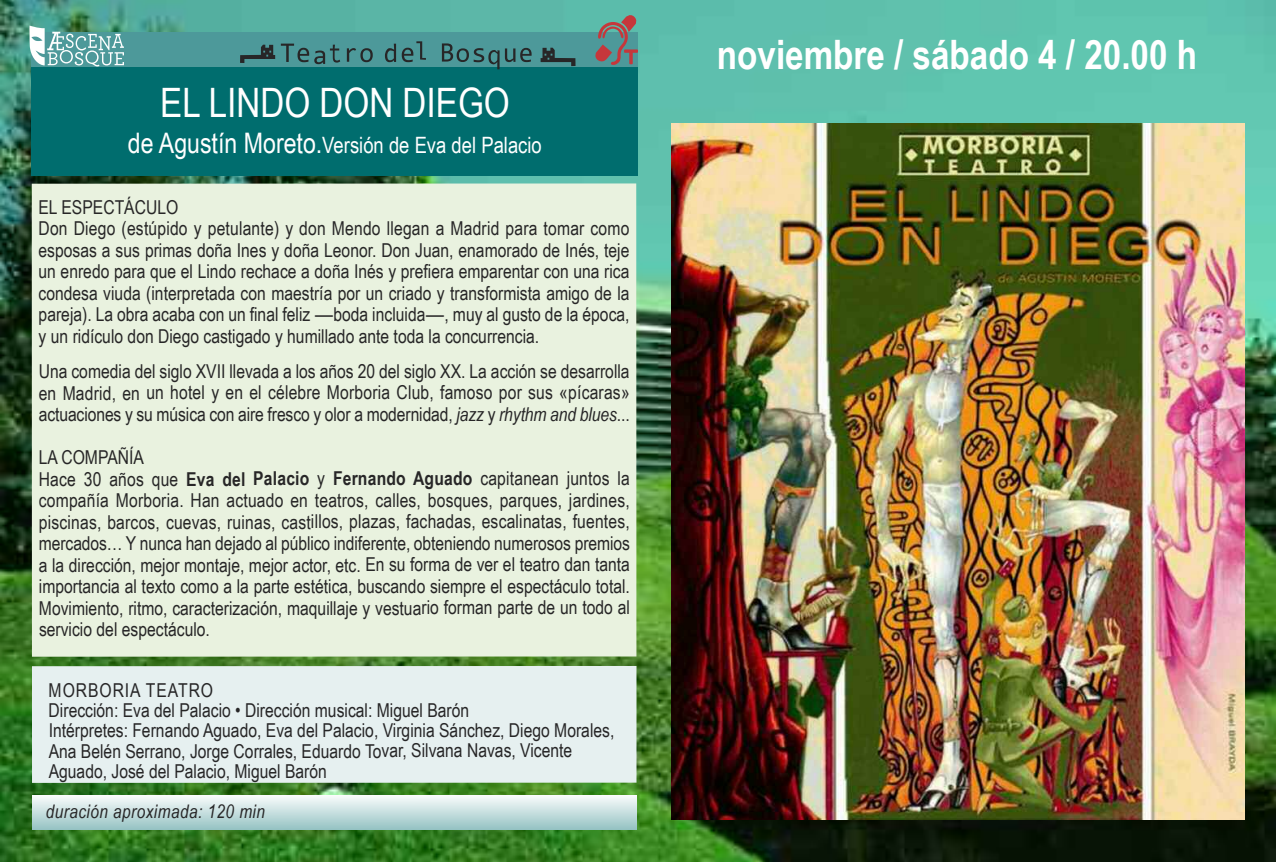
<style>
.page{position:relative;width:1276px;height:862px;background:#fff}
.page>*{position:absolute;margin:0;border:0;box-sizing:border-box;transform-origin:0 0}
.t1{font:700 40.5px "Arial Narrow";color:#fff}
.t2{font:40.5px "Arial Narrow";color:#fff}
.t3{font:22.5px "Arial Narrow";color:#fff}
.t4{font:19.12px/21.4px "Arial Narrow";color:#272627}
.t5{font:italic 18.68px "Arial Narrow";letter-spacing:.025em;color:#272627}
.s1{font-size:28.12px}
.s2{font-family:"Haettenschweiler"}
.s3{font-style:italic}
.s4{font-weight:700}
</style>
<div class="page">
<img style="left:0;top:0;width:1276px;height:861px">
<div style="left:32px;top:32px;width:606px;height:143px;background:#006d6e"></div>
<div style="left:32px;top:32px;width:606px;height:35px;background:#4d999a"></div>
<svg style="left:29px;top:26px;width:95px;height:40px"></svg>
<div style="left:32px;top:665px;width:604px;height:117px;background:#e6f0f0"></div>
<div style="left:32px;top:183px;width:604px;height:473px;background:#e9f2df"></div>
<img style="left:671px;top:124px;width:573px;height:695px">
<div style="left:32px;top:795px;width:605px;height:34px;background:linear-gradient(to bottom,#fafcfc,#9ac6c6)"></div>
<svg style="left:240px;top:41px;width:335px;height:28px"></svg>
<svg style="left:594px;top:13px;width:44px;height:52px"></svg>
<h1 class="t2" style="left:160px;top:79px;width:351px">EL LINDO DON DIEGO</h1>
<p class="t3" style="left:128px;top:132px;width:415px"><span class="s1">de Agustín Moreto.</span>Versión de Eva del Palacio</p>
<p class="t4" style="left:39px;top:196px;width:592px">EL ESPECTÁCULO<br>Don Diego (estúpido y petulante) y don Mendo llegan a Madrid para tomar como esposas a sus primas doña Ines y doña Leonor. Don Juan, enamorado de Inés, teje un enredo para que el Lindo rechace a doña Inés y prefiera emparentar con una rica condesa viuda (interpretada con maestría por un criado y transformista amigo de la pareja). La obra acaba con un final feliz <span class="s2">―</span>boda incluida<span class="s2">―</span>, muy al gusto de la época, y un ridículo don Diego castigado y humillado ante toda la concurrencia.</p>
<p class="t4" style="left:39px;top:360px;width:592px;text-align:justify">Una comedia del siglo XVII llevada a los años 20 del siglo XX. La acción se desarrolla en Madrid, en un hotel y en el célebre Morboria Club, famoso por sus «pícaras» actuaciones y su música con aire fresco y olor a modernidad, <span class="s3">jazz</span> y <span class="s3">rhythm and blues</span>...</p>
<p class="t4" style="left:39px;top:446px;width:593px">LA COMPAÑÍA<br>Hace 30 años que <span class="s4">Eva del Palacio</span> y <span class="s4">Fernando Aguado</span> capitanean juntos la compañía Morboria. Han actuado en teatros, calles, bosques, parques, jardines, piscinas, barcos, cuevas, ruinas, castillos, plazas, fachadas, escalinatas, fuentes, mercados… Y nunca han dejado al público indiferente, obteniendo numerosos premios a la dirección, mejor montaje, mejor actor, etc. En su forma de ver el teatro dan tanta importancia al texto como a la parte estética, buscando siempre el espectáculo total.<br>Movimiento, ritmo, caracterización, maquillaje y vestuario forman parte de un todo al servicio del espectáculo.</p>
<p class="t4" style="left:49px;top:679px;width:567px;line-height:20.2px">MORBORIA TEATRO<br>Dirección: Eva del Palacio • Dirección musical: Miguel Barón<br>Intérpretes: Fernando Aguado, Eva del Palacio, Virginia Sánchez, Diego Morales, Ana Belén Serrano, Jorge Corrales, Eduardo Tovar, Silvana Navas, Vicente Aguado, José del Palacio, Miguel Barón</p>
<p class="t5" style="left:46px;top:799px;width:221px">duración aproximada: 120 min</p>
<h1 class="t1" style="left:717px;top:31px;width:481px">noviembre / sábado 4 / 20.00 h</h1>
</div>
